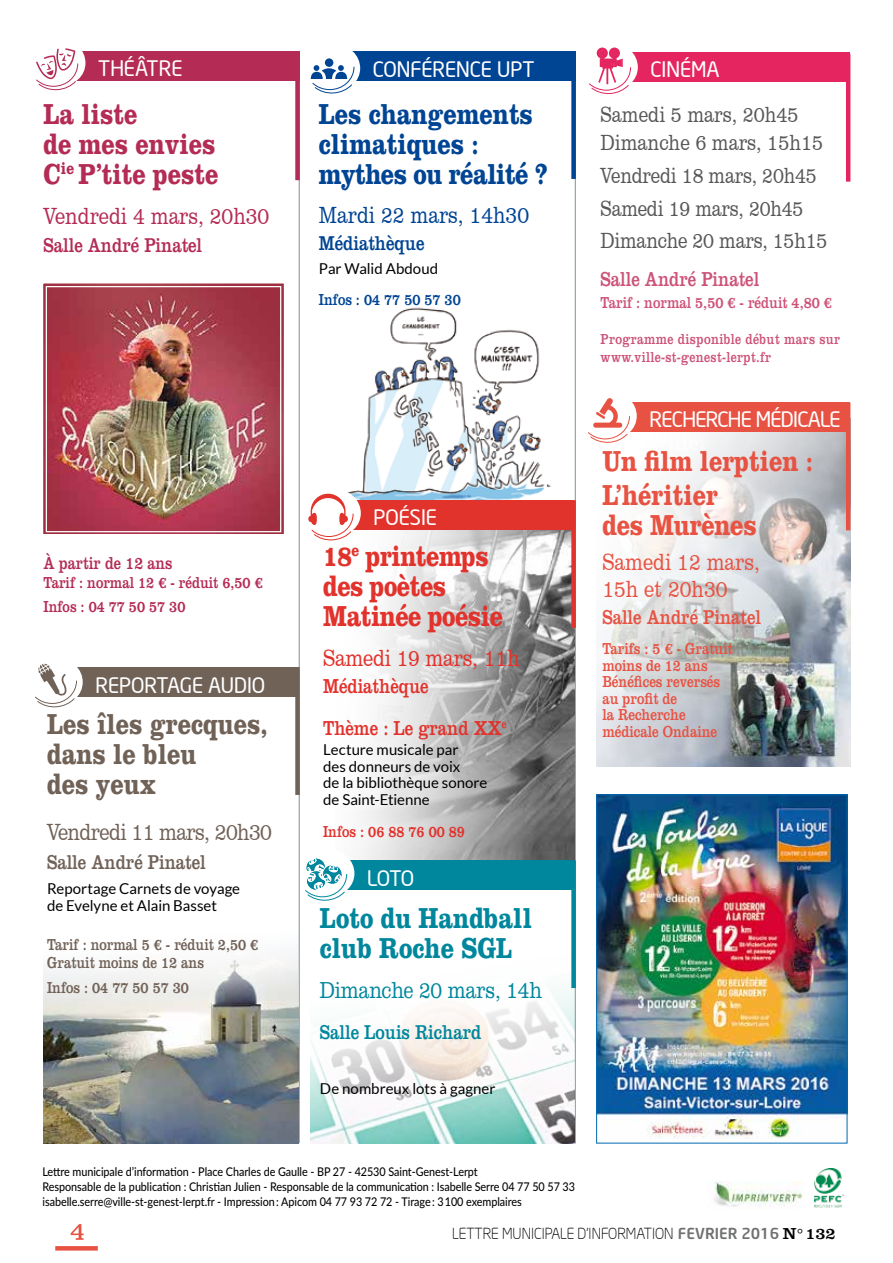
<style>
.page{position:relative;width:893px;height:1263px;background:#fff}
.page>*{position:absolute;margin:0;border:0;box-sizing:border-box;transform-origin:0 0}
.t1{font:700 30px/30px "Clarendon";color:#004494;scale:.8 1}
.t2{font:700 30px/34.2px "Clarendon";color:#e85242;scale:.8 1}
.t3{font:700 30px/30px "Clarendon";letter-spacing:-.02em;color:#e2322c;scale:.8 1}
.t4{font:700 30px/30px "Clarendon";color:#716258;scale:.8 1}
.t5{font:700 30px/30px "Clarendon";color:#b42c55;scale:.8 1}
.t6{font:700 30px/30px "Clarendon";color:#00879d;scale:.8 1}
.t7{font:300 24px/27px "Clarendon BT";color:#e85242;scale:.8 1}
.t8{font:300 24px "Clarendon BT";letter-spacing:-.03em;color:#716258;scale:.8 1}
.t9{font:300 24px "Clarendon BT";color:#b42c55;scale:.8 1}
.t10{font:300 24px "Clarendon";letter-spacing:-.01em;color:#00879d;scale:.8 1}
.t11{font:300 24px "Clarendon BT";color:#004494;scale:.8 1}
.t12{font:300 24px "Clarendon BT";letter-spacing:-.01em;color:#e2322c;scale:.8 1}
.t13{font:300 22.5px/32.7px "Clarendon BT";letter-spacing:-.01em;color:#58585a;scale:.79 1}
.t14{font:300 22.5px/28.5px "Clarendon BT";letter-spacing:-.01em;color:#58585a;scale:.8 1}
.t15{font:21px "Neo Sans Intel";color:#fff}
.t16{font:21px/42px "Clarendon";color:#e2322c;scale:.8 1}
.t17{font:21px "Clarendon";color:#cd5278;scale:.8 1}
.t18{font:21px "Neo Sans Intel";letter-spacing:-.03em;color:#fff}
.t19{font:20.85px "Clarendon";color:#b42c55;scale:.81 1}
.t20{font:20.85px "Clarendon";color:#716258;scale:.81 1}
.t21{font:20.85px "Clarendon";color:#00879d;scale:.81 1}
.t22{font:20.85px "Clarendon";color:#e85242;scale:.81 1}
.t23{font:20.85px "Clarendon";color:#004494;scale:.81 1}
.t24{font:18px "Clarendon";color:#b42c55;scale:.8 1}
.t25{font:16.5px/16.5px "Clarendon";color:#e85242;scale:.8 1}
.t26{font:16.5px/18px "Clarendon";color:#716258;scale:.8 1}
.t27{font:16.5px/23.7px "Clarendon";color:#b42c55;scale:.8 1}
.t28{font:16.5px "Clarendon";color:#cd5278;scale:.8 1}
.t29{font:16.5px "Clarendon";color:#e2322c;scale:.8 1}
.t30{font:16.5px "Clarendon";color:#004494;scale:.8 1}
.t31{font:15px/16.5px "Lato";color:#000}
.t32{font:15px/18px "Clarendon";letter-spacing:.03em;color:#cd5278;scale:.8 1}
.t33{font:300 15px "Neo Sans Intel";color:#000}
.t34{font:500 12px/15px "Lato";letter-spacing:-.005em;color:#000;scale:.9 1}
.s1{font-family:"Neo Sans";font-weight:500;color:#707172}
.s2{font-family:"Clarendon";font-weight:400;font-size:16.5px}
</style>
<div class="page">
<hr style="left:575px;top:52px;width:1px;height:1091px;background:#869c9f">
<hr style="left:299px;top:51px;width:1px;height:1092px;background:#869c9f">
<img style="left:348px;top:307px;width:203px;height:193px">
<img style="left:335px;top:530px;width:240px;height:330px">
<div style="left:330px;top:500px;width:244px;height:30px;background:#e1322c"></div>
<div style="left:325px;top:51px;width:250px;height:30px;background:#004494"></div>
<img style="left:44px;top:932px;width:255px;height:211px">
<div style="left:571px;top:51px;width:5px;height:128px;background:#004494"></div>
<svg style="left:71px;top:1224px;width:13px;height:16px"></svg>
<svg style="left:55px;top:1246px;width:43px;height:4px"></svg>
<div style="left:601px;top:52px;width:248px;height:30px;background:#e42560"></div>
<hr style="left:846px;top:54px;width:4px;height:128px;background:#e42560">
<div style="left:589px;top:44px;width:49px;height:46px;background:#fff;border-radius:50%"></div>
<svg style="left:589px;top:48px;width:42px;height:46px"></svg>
<div style="left:312px;top:45px;width:48px;height:46px;background:#fff;border-radius:50%"></div>
<svg style="left:311px;top:58px;width:44px;height:35px"></svg>
<div style="left:48px;top:667px;width:251px;height:30px;background:#716258"></div>
<div style="left:34px;top:658px;width:49px;height:47px;background:#fff;border-radius:50%"></div>
<div style="left:295px;top:667px;width:5px;height:128px;background:#716258"></div>
<div style="left:55px;top:51px;width:245px;height:30px;background:#b42c55"></div>
<div style="left:295px;top:53px;width:5px;height:127px;background:#b42c55"></div>
<div style="left:37px;top:39px;width:48px;height:47px;background:#fff;border-radius:50%"></div>
<svg style="left:36px;top:48px;width:43px;height:42px"></svg>
<div style="left:330px;top:860px;width:244px;height:30px;background:#00879d"></div>
<div style="left:571px;top:860px;width:5px;height:128px;background:#00879d"></div>
<div style="left:306px;top:850px;width:48px;height:46px;background:#fff;border-radius:50%"></div>
<img style="left:43px;top:283px;width:241px;height:251px">
<div style="left:46px;top:286px;width:235px;height:246px;border:1px solid #fff"></div>
<div style="left:571px;top:500px;width:5px;height:128px;background:#e1322c"></div>
<div style="left:312px;top:490px;width:49px;height:46px;background:#fff;border-radius:50%"></div>
<img style="left:598px;top:796px;width:247px;height:343px">
<div style="left:596px;top:794px;width:251px;height:349px;border:1px solid #006ab3"></div>
<img style="left:310px;top:953px;width:265px;height:190px">
<img style="left:597px;top:431px;width:253px;height:336px">
<div style="left:601px;top:402px;width:248px;height:29px;background:#e85242"></div>
<hr style="left:846px;top:403px;width:4px;height:127px;background:#e85242">
<div style="left:588px;top:392px;width:49px;height:47px;background:#fff;border-radius:50%"></div>
<img style="left:714px;top:1181px;width:89px;height:26px">
<img style="left:814px;top:1168px;width:30px;height:40px">
<svg style="left:35px;top:664px;width:42px;height:43px"></svg>
<svg style="left:305px;top:858px;width:42px;height:42px"></svg>
<svg style="left:308px;top:494px;width:46px;height:46px"></svg>
<svg style="left:588px;top:398px;width:42px;height:45px"></svg>
<h3 class="t15" style="left:98px;top:56px;width:86px">THÉÂTRE</h3>
<h1 class="t5" style="left:44px;top:99px;width:220px">La liste<br>de mes envies<br>C<sup>ie</sup> P’tite peste</h1>
<h2 class="t9" style="left:44px;top:201px;width:284px">Vendredi 4 mars, 20h30</h2>
<h3 class="t19" style="left:44px;top:233px;width:197px">Salle André Pinatel</h3>
<h3 class="t15" style="left:373px;top:56px;width:163px">CONFÉRENCE UPT</h3>
<h1 class="t1" style="left:319px;top:98px;width:288px">Les changements climatiques : mythes ou réalité ?</h1>
<h2 class="t11" style="left:319px;top:200px;width:264px">Mardi 22 mars, 14h30</h2>
<h3 class="t23" style="left:319px;top:231px;width:132px">Médiathèque</h3>
<p class="t31" style="left:319px;top:260px;width:121px">Par Walid Abdoud</p>
<h3 class="t30" style="left:319px;top:289px;width:179px">Infos : 04 77 50 57 30</h3>
<h3 class="t24" style="left:44px;top:552px;width:162px">À partir de 12 ans</h3>
<h3 class="t27" style="left:44px;top:571px;width:276px">Tarif : normal 12 € - réduit 6,50 €<br>Infos : 04 77 50 57 30</h3>
<h3 class="t15" style="left:95px;top:672px;width:171px">REPORTAGE AUDIO</h3>
<h1 class="t4" style="left:47px;top:709px;width:277px">Les îles grecques, dans le bleu<br>des yeux</h1>
<h2 class="t8" style="left:47px;top:817px;width:283px">Vendredi 11 mars, 20h30</h2>
<h3 class="t20" style="left:47px;top:850px;width:197px">Salle André Pinatel</h3>
<p class="t31" style="left:47px;top:881px;width:194px">Reportage Carnets de voyage de Evelyne et Alain Basset</p>
<h3 class="t26" style="left:47px;top:935px;width:265px">Tarif : normal 5 € - réduit 2,50 €<br>Gratuit moins de 12 ans</h3>
<h3 class="t26" style="left:47px;top:978px;width:179px">Infos : 04 77 50 57 30</h3>
<h3 class="t15" style="left:374px;top:505px;width:65px">POÉSIE</h3>
<h1 class="t3" style="left:323px;top:540px;width:226px">18<sup>e</sup> printemps des poètes<br>Matinée poésie</h1>
<h2 class="t12" style="left:323px;top:643px;width:247px">Samedi 19 mars, 11h</h2>
<h3 class="t16" style="left:323px;top:664px;width:231px">Médiathèque<br>Thème : Le grand XX<sup>e</sup></h3>
<p class="t31" style="left:323px;top:741px;width:166px">Lecture musicale par<br>des donneurs de voix<br>de la bibliothèque sonore de Saint-Etienne</p>
<h3 class="t29" style="left:323px;top:822px;width:179px">Infos : 06 88 76 00 89</h3>
<h3 class="t15" style="left:367px;top:865px;width:48px">LOTO</h3>
<h1 class="t6" style="left:320px;top:903px;width:266px">Loto du Handball club Roche SGL</h1>
<h2 class="t10" style="left:320px;top:976px;width:279px">Dimanche 20 mars, 14h</h2>
<h3 class="t21" style="left:320px;top:1020px;width:201px">Salle Louis Richard</h3>
<p class="t31" style="left:320px;top:1080px;width:177px">De nombreux lots à gagner</p>
<h3 class="t15" style="left:651px;top:56px;width:71px">CINÉMA</h3>
<h3 class="t14" style="left:601px;top:99px;width:280px">Samedi 5 mars, 20h45<br>Dimanche 6 mars, 15h15</h3>
<h3 class="t13" style="left:601px;top:158px;width:288px">Vendredi 18 mars, 20h45<br>Samedi 19 mars, 20h45<br>Dimanche 20 mars, 15h15</h3>
<h3 class="t17" style="left:601px;top:267px;width:200px">Salle André Pinatel</h3>
<h3 class="t28" style="left:601px;top:293px;width:291px">Tarif : normal 5,50 € - réduit 4,80 €</h3>
<p class="t32" style="left:601px;top:330px;width:301px">Programme disponible début mars sur www.ville-st-genest-lerpt.fr</p>
<h3 class="t18" style="left:649px;top:406px;width:192px">RECHERCHE MÉDICALE</h3>
<h1 class="t2" style="left:602px;top:443px;width:265px">Un film lerptien :<br>L’héritier</h1>
<h1 class="t2" style="left:602px;top:507px;width:194px">des Murènes</h1>
<h2 class="t7" style="left:602px;top:548px;width:198px">Samedi 12 mars,<br>15h et 20h30</h2>
<h3 class="t22" style="left:602px;top:605px;width:197px">Salle André Pinatel</h3>
<h3 class="t25" style="left:602px;top:640px;width:165px">Tarifs : 5 € - Gratuit moins de 12 ans<br>Bénéfices reversés au profit de<br>la Recherche médicale Ondaine</h3>
<p class="t34" style="left:43px;top:1164px;width:593px">Lettre municipale d’information - Place Charles de Gaulle - BP 27 - 42530 Saint-Genest-Lerpt<br>Responsable de la publication : Christian Julien - Responsable de la communication : Isabelle Serre 04 77 50 57 33 isabelle.serre@ville-st-genest-lerpt.fr - Impression : Apicom 04 77 93 72 72 - Tirage : 3 100 exemplaires</p>
<p class="t33" style="left:452px;top:1225px;width:385px">LETTRE MUNICIPALE D’INFORMATION <span class="s1">FEVRIER 2016</span> <span class="s2">N°132</span></p>
</div>
